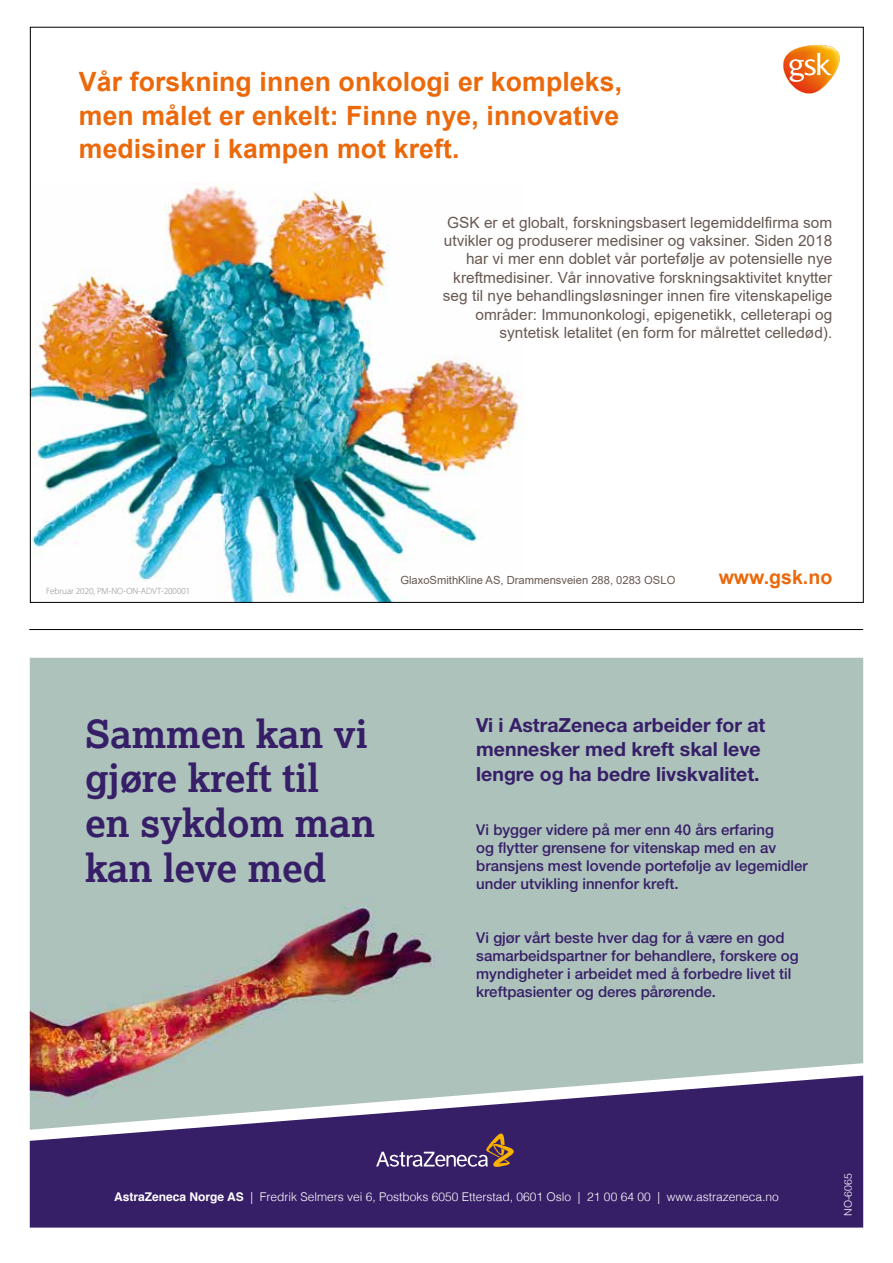
<style>
.page{position:relative;width:893px;height:1263px;background:#fff}
.page>*{position:absolute;margin:0;border:0;box-sizing:border-box;transform-origin:0 0}
.t1{font:700 38.55px/44.8px "Lexia";color:#371f68}
.t2{font:700 26.55px/33.6px "Arial";letter-spacing:.005em;color:#eb690b;text-align:justify}
.t3{font:700 19.65px "Arial";color:#eb690b}
.t4{font:700 19.5px/23.4px "Helvetica Neue LT Pro";color:#371f68}
.t5{font:15.45px/18.5px "Arial";color:#685952;text-align:right}
.t6{font:500 15px/18px "Helvetica Neue LT Pro";color:#371f68}
.t7{font:300 12px "Helvetica";color:#fff}
.t8{font:11.25px "Arial";color:#685952}
.t9{font:300 10.5px "Helvetica";color:#fff}
.t10{font:300 9.15px "Myriad Pro";color:#87888a}
.s1{font-weight:700}
</style>
<div class="page">
<img style="left:32px;top:182px;width:489px;height:419px">
<svg style="left:783px;top:45px;width:56px;height:49px"></svg>
<img style="left:30px;top:658px;width:833px;height:417px">
<svg style="left:30px;top:1075px;width:833px;height:152px;background:#57467e"></svg>
<svg style="left:376px;top:1133px;width:141px;height:34px;background:#5b4372"></svg>
<hr style="left:29px;top:629px;width:834px;height:1px;background:#000">
<h2 class="t2" style="left:79px;top:65px;width:545px">Vår forskning innen onkologi er kompleks, men målet er enkelt: Finne nye, innovative medisiner i kampen mot kreft.</h2>
<p class="t5" style="left:443px;top:213px;width:391px">GSK er et globalt, forskningsbasert legemiddelfirma som utvikler og produserer medisiner og vaksiner. Siden 2018 har vi mer enn doblet vår portefølje av potensielle nye kreftmedisiner. Vår innovative forskningsaktivitet knytter seg til nye behandlingsløsninger innen fire vitenskapelige områder: Immunonkologi, epigenetikk, celleterapi og syntetisk letalitet (en form for målrettet celledød).</p>
<p class="t10" style="left:46px;top:586px;width:146px">Februar 2020, PM-NO-ON-ADVT-200001</p>
<p class="t8" style="left:400px;top:573px;width:276px">GlaxoSmithKline AS, Drammensveien 288, 0283 OSLO</p>
<p class="t3" style="left:719px;top:563px;width:115px">www.gsk.no</p>
<h1 class="t1" style="left:85px;top:710px;width:291px">Sammen kan vi gjøre kreft til<br>en sykdom man kan leve med</h1>
<p class="t4" style="left:476px;top:713px;width:291px">Vi i AstraZeneca arbeider for at mennesker med kreft skal leve</p>
<p class="t4" style="left:476px;top:762px;width:285px">lengre og ha bedre livskvalitet.</p>
<p class="t6" style="left:476px;top:820px;width:333px">Vi bygger videre på mer enn 40 års erfaring<br>og flytter grensene for vitenskap med en av bransjens mest lovende portefølje av legemidler under utvikling innenfor kreft.</p>
<p class="t6" style="left:476px;top:928px;width:324px">Vi gjør vårt beste hver dag for å være en god samarbeidspartner for behandlere, forskere og myndigheter i arbeidet med å forbedre livet til kreftpasienter og deres pårørende.</p>
<p class="t7" style="left:114px;top:1186px;width:666px"><span class="s1">AstraZeneca Norge AS</span> | Fredrik Selmers vei 6, Postboks 6050 Etterstad, 0601 Oslo | 21 00 64 00 | www.astrazeneca.no</p>
<p class="t9" style="left:839px;top:1216px;width:44px;rotate:-90deg">NO-6065</p>
</div>
